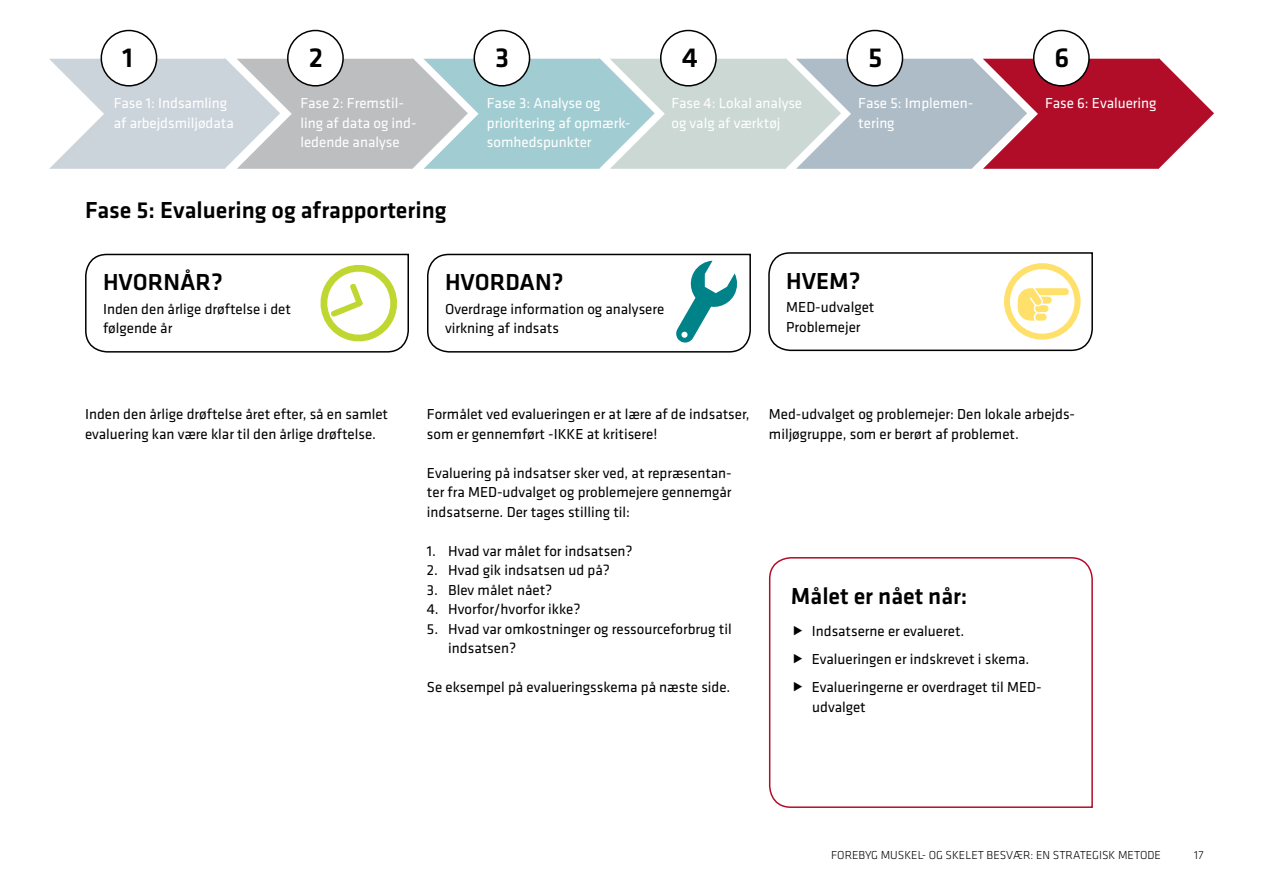
<style>
.page{position:relative;width:1263px;height:893px;background:#fff}
.page>*{position:absolute;margin:0;border:0;box-sizing:border-box;transform-origin:0 0}
.t1{font:500 28.5px "Klavika";color:#000}
.t2{font:500 24px "Klavika";color:#000}
.t3{font:15px/19.5px "Klavika";color:#000}
.t4{font:15px/19.5px "Klavika";color:#fff}
.t5{font:300 12px "Klavika";color:#000}
</style>
<div class="page">
<svg style="left:49px;top:58px;width:1165px;height:111px;background:#bfb2b9"></svg>
<div style="left:101px;top:31px;width:56px;height:55px;background:#fff;border-radius:50%"></div>
<div style="left:101px;top:30px;width:56px;height:57px;border:2px solid #000;border-radius:50%"></div>
<div style="left:288px;top:31px;width:55px;height:55px;background:#fff;border-radius:50%"></div>
<div style="left:287px;top:30px;width:57px;height:57px;border:2px solid #000;border-radius:50%"></div>
<div style="left:474px;top:31px;width:55px;height:55px;background:#fff;border-radius:50%"></div>
<div style="left:473px;top:30px;width:57px;height:57px;border:2px solid #000;border-radius:50%"></div>
<div style="left:661px;top:31px;width:55px;height:55px;background:#fff;border-radius:50%"></div>
<div style="left:660px;top:30px;width:57px;height:57px;border:2px solid #000;border-radius:50%"></div>
<div style="left:847px;top:31px;width:55px;height:55px;background:#fff;border-radius:50%"></div>
<div style="left:846px;top:30px;width:57px;height:57px;border:2px solid #000;border-radius:50%"></div>
<div style="left:1034px;top:31px;width:55px;height:55px;background:#fff;border-radius:50%"></div>
<div style="left:1033px;top:30px;width:57px;height:57px;border:2px solid #000;border-radius:50%"></div>
<svg style="left:768px;top:557px;width:325px;height:251px"></svg>
<svg style="left:427px;top:253px;width:324px;height:100px"></svg>
<svg style="left:85px;top:253px;width:324px;height:100px"></svg>
<svg style="left:768px;top:252px;width:325px;height:100px"></svg>
<svg style="left:794px;top:626px;width:8px;height:10px"></svg>
<svg style="left:794px;top:654px;width:8px;height:10px"></svg>
<svg style="left:794px;top:682px;width:8px;height:10px"></svg>
<h1 class="t1" style="left:122px;top:38px;width:12px">1</h1>
<h1 class="t1" style="left:309px;top:38px;width:16px">2</h1>
<h1 class="t1" style="left:495px;top:38px;width:16px">3</h1>
<h1 class="t1" style="left:682px;top:38px;width:18px">4</h1>
<h1 class="t1" style="left:868px;top:38px;width:16px">5</h1>
<h1 class="t1" style="left:1055px;top:38px;width:16px">6</h1>
<p class="t4" style="left:487px;top:93px;width:145px">Fase 3: Analyse og prioritering af opmærk&shy;somhedspunkter</p>
<p class="t4" style="left:114px;top:93px;width:122px">Fase 1: Indsamling af arbejdsmiljødata</p>
<p class="t4" style="left:300px;top:93px;width:118px">Fase 2: Fremstil&shy;ling af data og ind&shy;ledende analyse</p>
<p class="t4" style="left:858px;top:93px;width:116px">Fase 5: Implemen-</p>
<p class="t4" style="left:1045px;top:93px;width:113px">Fase 6: Evaluering</p>
<p class="t4" style="left:671px;top:93px;width:132px">Fase 4: Lokal analyse og valg af værktøj</p>
<p class="t4" style="left:858px;top:113px;width:38px">tering</p>
<h2 class="t2" style="left:85px;top:194px;width:363px">Fase 5: Evaluering og afrapportering</h2>
<h2 class="t2" style="left:103px;top:266px;width:121px">HVORNÅR?</h2>
<p class="t3" style="left:103px;top:299px;width:189px">Inden den årlige drøftelse i det følgende år</p>
<h2 class="t2" style="left:445px;top:266px;width:120px">HVORDAN?</h2>
<p class="t3" style="left:445px;top:299px;width:221px">Overdrage information og analysere virkning af indsats</p>
<h2 class="t2" style="left:786px;top:264px;width:76px">HVEM?</h2>
<p class="t3" style="left:786px;top:297px;width:90px">MED-udvalget<br>Problemejer</p>
<p class="t3" style="left:85px;top:404px;width:305px">Inden den årlige drøftelse året efter, så en samlet evaluering kan være klar til den årlige drøftelse.</p>
<p class="t3" style="left:769px;top:404px;width:308px">Med-udvalget og problemejer: Den lokale arbejds&shy;miljøgruppe, som er berørt af problemet.</p>
<p class="t3" style="left:427px;top:404px;width:324px">Formålet ved evalueringen er at lære af de indsatser, som er gennemført -IKKE at kritisere!</p>
<p class="t3" style="left:427px;top:462px;width:306px;text-align:justify">Evaluering på indsatser sker ved, at repræsentan&shy;ter fra MED-udvalget og problemejere gennemgår indsatserne. Der tages stilling til:</p>
<p class="t3" style="left:427px;top:540px;width:207px">1. Hvad var målet for indsatsen?</p>
<p class="t3" style="left:427px;top:560px;width:184px">2. Hvad gik indsatsen ud på?</p>
<p class="t3" style="left:427px;top:579px;width:127px">3. Blev målet nået?</p>
<p class="t3" style="left:427px;top:599px;width:155px">4. Hvorfor/hvorfor ikke?</p>
<p class="t3" style="left:448px;top:618px;width:285px;text-indent:-21px">5. Hvad var omkostninger og ressourceforbrug til indsatsen?</p>
<p class="t3" style="left:427px;top:677px;width:305px">Se eksempel på evalueringsskema på næste side.</p>
<h2 class="t2" style="left:791px;top:580px;width:178px">Målet er nået når:</h2>
<p class="t3" style="left:812px;top:617px;width:231px;line-height:28px">Indsatserne er evalueret.<br>Evalueringen er indskrevet i skema.<br>Evalueringerne er overdraget til MED-</p>
<p class="t3" style="left:812px;top:697px;width:55px">udvalget</p>
<p class="t5" style="left:831px;top:848px;width:331px">FOREBYG MUSKEL- OG SKELET BESVÆR: EN STRATEGISK METODE</p>
<p class="t5" style="left:1194px;top:848px;width:11px">17</p>
</div>
